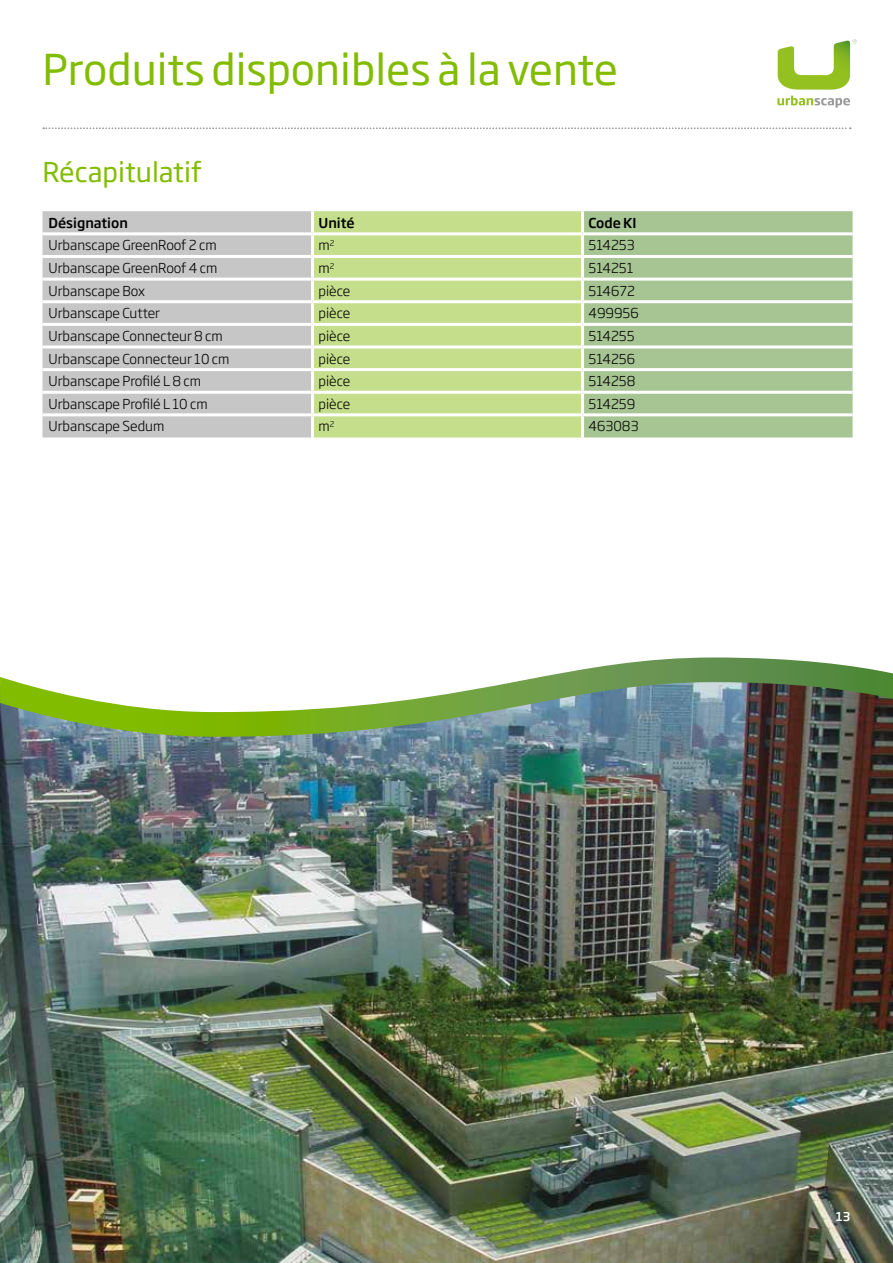
<style>
.page{position:relative;width:893px;height:1263px;background:#fff}
.page>*{position:absolute;margin:0;border:0;box-sizing:border-box;transform-origin:0 0}
.t1{font:42px "Soho Gothic Pro";color:#82bc00}
.t2{font:27px "Soho Gothic Pro";color:#82bc00}
.t3{font:300 13.5px "Soho Gothic Pro";color:#000}
.t4{font:500 13.5px "Soho Gothic Pro";color:#000}
.t5{font:500 12px "Soho Gothic Pro";color:#fff}
</style>
<div class="page">
<svg style="left:777px;top:96px;width:73px;height:12px"></svg>
<svg style="left:778px;top:39px;width:79px;height:51px"></svg>
<svg style="left:43px;top:128px;width:808px;height:1px"></svg>
<div style="left:43px;top:211px;width:268px;height:226px;background:#c6c6c6"></div>
<div style="left:314px;top:211px;width:267px;height:226px;background:#c5de8c"></div>
<div style="left:584px;top:211px;width:269px;height:226px;background:#a7c493"></div>
<hr style="left:43px;top:232px;width:270px;height:3px;background:#fff">
<hr style="left:313px;top:232px;width:270px;height:3px;background:#fff">
<hr style="left:583px;top:232px;width:270px;height:3px;background:#fff">
<hr style="left:43px;top:255px;width:270px;height:3px;background:#fff">
<hr style="left:313px;top:255px;width:270px;height:3px;background:#fff">
<hr style="left:583px;top:255px;width:270px;height:3px;background:#fff">
<hr style="left:43px;top:278px;width:270px;height:3px;background:#fff">
<hr style="left:313px;top:278px;width:270px;height:3px;background:#fff">
<hr style="left:583px;top:278px;width:270px;height:3px;background:#fff">
<hr style="left:43px;top:300px;width:270px;height:3px;background:#fff">
<hr style="left:313px;top:300px;width:270px;height:3px;background:#fff">
<hr style="left:583px;top:300px;width:270px;height:3px;background:#fff">
<hr style="left:43px;top:323px;width:270px;height:3px;background:#fff">
<hr style="left:313px;top:323px;width:270px;height:3px;background:#fff">
<hr style="left:583px;top:323px;width:270px;height:3px;background:#fff">
<hr style="left:43px;top:345px;width:270px;height:3px;background:#fff">
<hr style="left:313px;top:345px;width:270px;height:3px;background:#fff">
<hr style="left:583px;top:345px;width:270px;height:3px;background:#fff">
<hr style="left:43px;top:368px;width:270px;height:3px;background:#fff">
<hr style="left:313px;top:368px;width:270px;height:3px;background:#fff">
<hr style="left:583px;top:368px;width:270px;height:3px;background:#fff">
<hr style="left:43px;top:391px;width:270px;height:3px;background:#fff">
<hr style="left:313px;top:391px;width:270px;height:3px;background:#fff">
<hr style="left:583px;top:391px;width:270px;height:3px;background:#fff">
<hr style="left:43px;top:413px;width:270px;height:3px;background:#fff">
<hr style="left:313px;top:413px;width:270px;height:3px;background:#fff">
<hr style="left:583px;top:413px;width:270px;height:3px;background:#fff">
<img style="left:0;top:737px;width:893px;height:526px">
<img style="left:0;top:657px;width:893px;height:80px">
<h1 class="t1" style="left:43px;top:37px;width:577px">Produits disponibles à la vente</h1>
<h2 class="t2" style="left:43px;top:151px;width:161px">Récapitulatif</h2>
<p class="t4" style="left:49px;top:212px;width:81px">Désignation</p>
<p class="t4" style="left:319px;top:212px;width:38px">Unité</p>
<p class="t4" style="left:589px;top:212px;width:50px">Code KI</p>
<p class="t3" style="left:49px;top:235px;width:170px">Urbanscape GreenRoof 2 cm</p>
<p class="t3" style="left:319px;top:235px;width:17px">m<sup>2</sup></p>
<p class="t3" style="left:589px;top:235px;width:48px">514253</p>
<p class="t3" style="left:49px;top:258px;width:170px">Urbanscape GreenRoof 4 cm</p>
<p class="t3" style="left:319px;top:258px;width:17px">m<sup>2</sup></p>
<p class="t3" style="left:589px;top:258px;width:46px">514251</p>
<p class="t3" style="left:49px;top:280px;width:98px">Urbanscape Box</p>
<p class="t3" style="left:319px;top:280px;width:33px">pièce</p>
<p class="t3" style="left:589px;top:280px;width:48px">514672</p>
<p class="t3" style="left:49px;top:303px;width:113px">Urbanscape Cutter</p>
<p class="t3" style="left:319px;top:303px;width:33px">pièce</p>
<p class="t3" style="left:589px;top:303px;width:52px">499956</p>
<p class="t3" style="left:49px;top:325px;width:176px">Urbanscape Connecteur 8 cm</p>
<p class="t3" style="left:319px;top:325px;width:33px">pièce</p>
<p class="t3" style="left:589px;top:325px;width:48px">514255</p>
<p class="t3" style="left:49px;top:348px;width:182px">Urbanscape Connecteur 10 cm</p>
<p class="t3" style="left:319px;top:348px;width:33px">pièce</p>
<p class="t3" style="left:589px;top:348px;width:48px">514256</p>
<p class="t3" style="left:49px;top:371px;width:154px">Urbanscape Profilé L 8 cm</p>
<p class="t3" style="left:319px;top:371px;width:33px">pièce</p>
<p class="t3" style="left:589px;top:371px;width:48px">514258</p>
<p class="t3" style="left:49px;top:393px;width:161px">Urbanscape Profilé L 10 cm</p>
<p class="t3" style="left:319px;top:393px;width:33px">pièce</p>
<p class="t3" style="left:589px;top:393px;width:48px">514259</p>
<p class="t3" style="left:49px;top:416px;width:117px">Urbanscape Sedum</p>
<p class="t3" style="left:319px;top:416px;width:17px">m<sup>2</sup></p>
<p class="t3" style="left:589px;top:416px;width:51px">463083</p>
<p class="t5" style="left:836px;top:1207px;width:16px">13</p>
</div>
